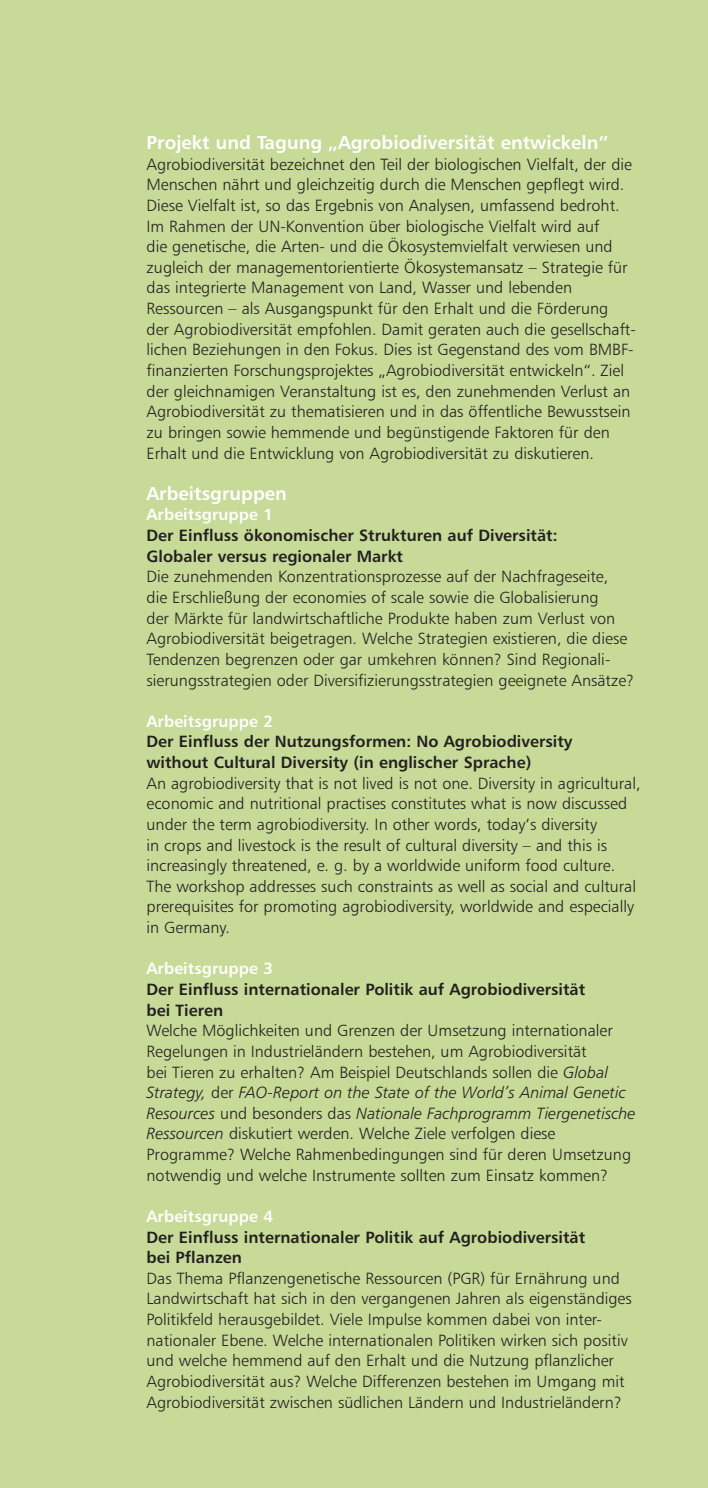
<style>
.page{position:relative;width:708px;height:1488px;background:#fff}
.page>*{position:absolute;margin:0;border:0;box-sizing:border-box;transform-origin:0 0}
.t1{font:18.75px "Humanist 777 BT Bold B";color:#fff}
.t2{font:16.25px/20.5px "Humanist 777 BT Light B";color:#231f20}
.t3{font:16.25px/20.5px "Humanist 777 BT Bold B";color:#231f20}
.t4{font:16.25px/20.5px "Humanist 777 BT Light Italic B";color:#231f20}
.t5{font:16.25px "Humanist 777 BT Bold B";color:#fff}
.s1{font-family:"Humanist 777 BT Light Italic B"}
.s2{font-family:"Humanist 777 BT Light B"}
</style>
<div class="page">
<div style="left:0;top:0;width:707px;height:1487px;background:#c7da98"></div>
<p class="t1" style="left:146px;top:136px;width:463px">Projekt und Tagung „Agrobiodiversität entwickeln“</p>
<p class="t2" style="left:146px;top:156px;width:491px">Agrobiodiversität bezeichnet den Teil der biologischen Vielfalt, der die Menschen nährt und gleichzeitig durch die Menschen gepflegt wird.<br>Diese Vielfalt ist, so das Ergebnis von Analysen, umfassend bedroht.<br>Im Rahmen der UN-Konvention über biologische Vielfalt wird auf<br>die genetische, die Arten- und die Ökosystemvielfalt verwiesen und zugleich der managementorientierte Ökosystemansatz – Strategie für das integrierte Management von Land, Wasser und lebenden Ressourcen – als Ausgangspunkt für den Erhalt und die Förderung<br>der Agrobiodiversität empfohlen. Damit geraten auch die gesellschaft&shy;lichen Beziehungen in den Fokus. Dies ist Gegenstand des vom BMBF&shy;finanzierten Forschungsprojektes „Agrobiodiversität entwickeln“. Ziel der gleichnamigen Veranstaltung ist es, den zunehmenden Verlust an Agrobiodiversität zu thematisieren und in das öffentliche Bewusstsein zu bringen sowie hemmende und begünstigende Faktoren für den Erhalt und die Entwicklung von Agrobiodiversität zu diskutieren.</p>
<p class="t1" style="left:146px;top:486px;width:142px">Arbeitsgruppen</p>
<p class="t5" style="left:146px;top:509px;width:128px">Arbeitsgruppe 1</p>
<p class="t3" style="left:146px;top:527px;width:412px">Der Einfluss ökonomischer Strukturen auf Diversität:<br>Globaler versus regionaler Markt</p>
<p class="t2" style="left:146px;top:568px;width:489px">Die zunehmenden Konzentrationsprozesse auf der Nachfrageseite,<br>die Erschließung der economies of scale sowie die Globalisierung<br>der Märkte für landwirtschaftliche Produkte haben zum Verlust von Agrobiodiversität beigetragen. Welche Strategien existieren, die diese Tendenzen begrenzen oder gar umkehren können? Sind Regionali&shy;sierungsstrategien oder Diversifizierungsstrategien geeignete Ansätze?</p>
<p class="t5" style="left:146px;top:715px;width:128px">Arbeitsgruppe 2</p>
<p class="t3" style="left:146px;top:733px;width:427px">Der Einfluss der Nutzungsformen: No Agrobiodiversity without Cultural Diversity (in englischer Sprache)</p>
<p class="t2" style="left:146px;top:774px;width:495px">An agrobiodiversity that is not lived is not one. Diversity in agricultural, economic and nutritional practises constitutes what is now discussed under the term agrobiodiversity. In other words, today’s diversity<br>in crops and livestock is the result of cultural diversity – and this is increasingly threatened, e. g. by a worldwide uniform food culture.<br>The workshop addresses such constraints as well as social and cultural prerequisites for promoting agrobiodiversity, worldwide and especially in Germany.</p>
<p class="t5" style="left:146px;top:962px;width:128px">Arbeitsgruppe 3</p>
<p class="t3" style="left:146px;top:980px;width:440px">Der Einfluss internationaler Politik auf Agrobiodiversität bei Tieren</p>
<p class="t2" style="left:146px;top:1022px;width:467px">Welche Möglichkeiten und Grenzen der Umsetzung internationaler<br>Regelungen in Industrieländern bestehen, um Agrobiodiversität<br>bei Tieren zu erhalten? Am Beispiel Deutschlands sollen die <span class="s1">Global</span></p>
<p class="t4" style="left:146px;top:1084px;width:490px">Strategy, <span class="s2">der</span> FAO-Report on the State of the World’s Animal Genetic<br>Resources <span class="s2">und besonders das</span> Nationale Fachprogramm Tiergenetische</p>
<p class="t2" style="left:146px;top:1125px;width:486px"><span class="s1">Ressourcen</span> diskutiert werden. Welche Ziele verfolgen diese<br>Programme? Welche Rahmenbedingungen sind für deren Umsetzung notwendig und welche Instrumente sollten zum Einsatz kommen?</p>
<p class="t5" style="left:146px;top:1210px;width:128px">Arbeitsgruppe 4</p>
<p class="t3" style="left:146px;top:1228px;width:440px">Der Einfluss internationaler Politik auf Agrobiodiversität bei Pflanzen</p>
<p class="t2" style="left:146px;top:1269px;width:486px">Das Thema Pflanzengenetische Ressourcen (PGR) für Ernährung und Landwirtschaft hat sich in den vergangenen Jahren als eigenständiges Politikfeld herausgebildet. Viele Impulse kommen dabei von inter&shy;nationaler Ebene. Welche internationalen Politiken wirken sich positiv und welche hemmend auf den Erhalt und die Nutzung pflanzlicher Agrobiodiversität aus? Welche Differenzen bestehen im Umgang mit Agrobiodiversität zwischen südlichen Ländern und Industrieländern?</p>
</div>
